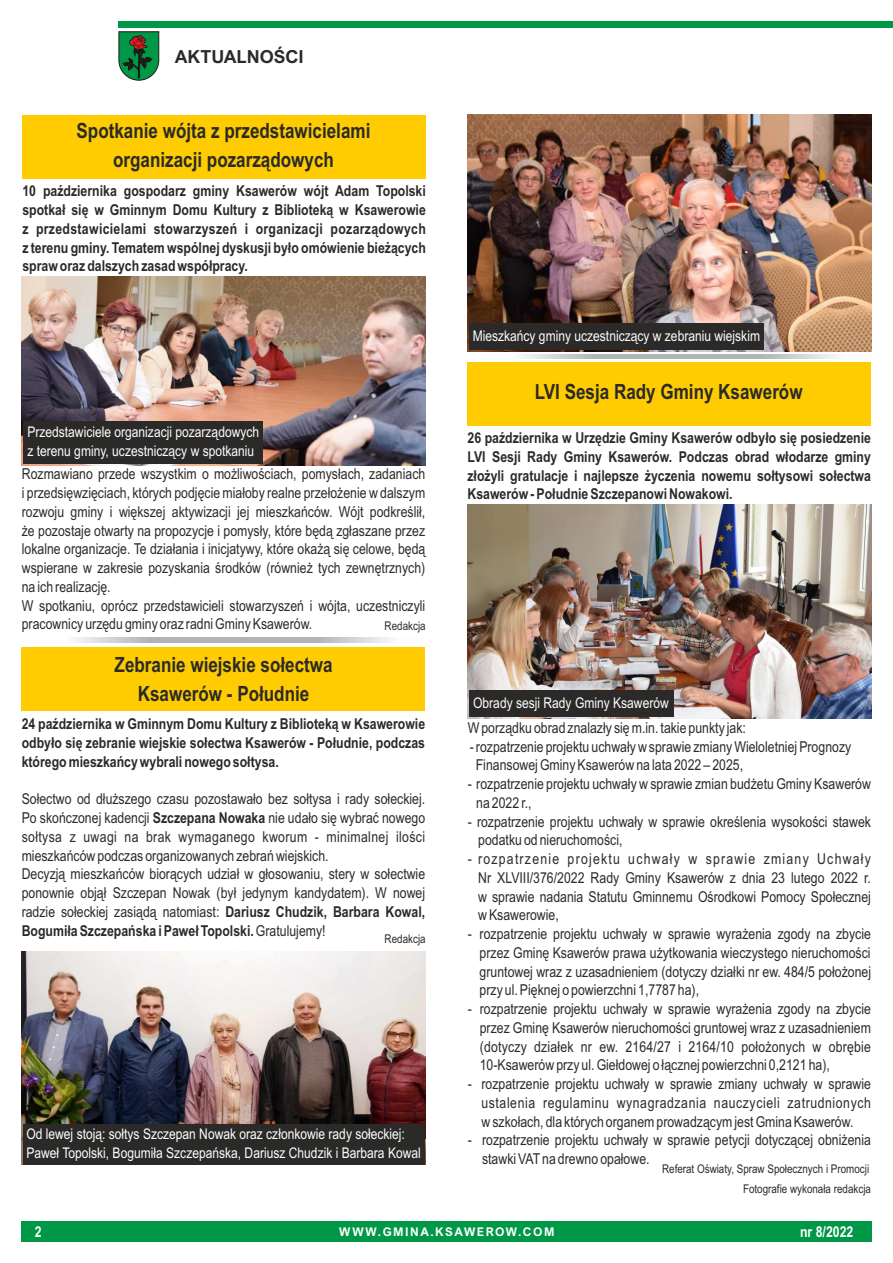
<style>
.page{position:relative;width:893px;height:1263px;background:#fff}
.page>*{position:absolute;margin:0;border:0;box-sizing:border-box;transform-origin:0 0}
.t1{font:700 21px/28.8px "Arial Narrow";color:#2b2a29;text-align:center}
.t2{font:700 18px "Arial Nova";color:#2b2a29}
.t3{font:15px/18.8px "Arial Narrow";color:#2b2a29}
.t4{font:700 15px/18.8px "Arial Narrow";color:#2b2a29;text-align:justify}
.t5{font:700 15px "Arial Narrow";color:#fefefe}
.t6{font:14.7px/18.8px "Arial Narrow";color:#fefefe}
.t7{font:12px "Arial Narrow";color:#2b2a29}
.t8{font:700 12px "Arial Nova";letter-spacing:.125em;color:#fefefe}
.s1{font-weight:700}
</style>
<div class="page">
<div style="left:21px;top:1221px;width:851px;height:21px;background:#009846"></div>
<div style="left:119px;top:21px;width:774px;height:6px;background:#009846"></div>
<svg style="left:118px;top:31px;width:41px;height:50px;background:#2d7e4c"></svg>
<svg style="left:75px;top:638px;width:315px;height:4px"></svg>
<svg style="left:521px;top:354px;width:315px;height:5px;background:#c1c2c2"></svg>
<div style="left:22px;top:115px;width:403px;height:64px;background:#fecc00"></div>
<div style="left:468px;top:362px;width:403px;height:64px;background:#fecc00"></div>
<div style="left:22px;top:647px;width:403px;height:64px;background:#fecc00"></div>
<img style="left:22px;top:276px;width:403px;height:189px">
<div style="left:23px;top:422px;width:240px;height:42px;background:#2b2a29"></div>
<img style="left:22px;top:951px;width:403px;height:213px">
<div style="left:23px;top:1124px;width:401px;height:40px;background:#2b2a29"></div>
<img style="left:468px;top:114px;width:403px;height:237px">
<div style="left:469px;top:323px;width:295px;height:27px;background:#2b2a29"></div>
<img style="left:468px;top:505px;width:403px;height:213px">
<div style="left:469px;top:690px;width:204px;height:27px;background:#2b2a29"></div>
<p class="t2" style="left:175px;top:50px;width:130px">AKTUALNOŚCI</p>
<h1 class="t1" style="left:77px;top:118px;width:295px">Spotkanie wójta z przedstawicielami organizacji pozarządowych</h1>
<p class="t4" style="left:22px;top:183px;width:405px">10 października gospodarz gminy Ksawerów wójt Adam Topolski spotkał się w Gminnym Domu Kultury z Biblioteką w Ksawerowie z przedstawicielami stowarzyszeń i organizacji pozarządowych z terenu gminy. Tematem wspólnej dyskusji było omówienie bieżących spraw oraz dalszych zasad współpracy.</p>
<p class="t6" style="left:27px;top:424px;width:233px">Przedstawiciele organizacji pozarządowych z terenu gminy, uczestniczący w spotkaniu</p>
<p class="t3" style="left:22px;top:466px;width:405px">Rozmawiano przede wszystkim o możliwościach, pomysłach, zadaniach i przedsięwzięciach, których podjęcie miałoby realne przełożenie w dalszym rozwoju gminy i większej aktywizacji jej mieszkańców. Wójt podkreślił, że pozostaje otwarty na propozycje i pomysły, które będą zgłaszane przez lokalne organizacje. Te działania i inicjatywy, które okażą się celowe, będą wspierane w zakresie pozyskania środków (również tych zewnętrznych) na ich realizację.<br>W spotkaniu, oprócz przedstawicieli stowarzyszeń i wójta, uczestniczyli pracownicy urzędu gminy oraz radni Gminy Ksawerów.</p>
<p class="t7" style="left:385px;top:621px;width:43px">Redakcja</p>
<h1 class="t1" style="left:115px;top:652px;width:220px">Zebranie wiejskie sołectwa<br>Ksawerów - Południe</h1>
<p class="t4" style="left:22px;top:716px;width:405px">24 października w Gminnym Domu Kultury z Biblioteką w Ksawerowie odbyło się zebranie wiejskie sołectwa Ksawerów - Południe, podczas którego mieszkańcy wybrali nowego sołtysa.</p>
<p class="t3" style="left:22px;top:791px;width:405px">Sołectwo od dłuższego czasu pozostawało bez sołtysa i rady sołeckiej.<br>Po skończonej kadencji <span class="s1">Szczepana Nowaka</span> nie udało się wybrać nowego sołtysa z uwagi na brak wymaganego kworum - minimalnej ilości mieszkańców podczas organizowanych zebrań wiejskich.<br>Decyzją mieszkańców biorących udział w głosowaniu, stery w sołectwie ponownie objął Szczepan Nowak (był jedynym kandydatem). W nowej radzie sołeckiej zasiądą natomiast: <span class="s1">Dariusz Chudzik, Barbara Kowal, Bogumiła Szczepańska i Paweł Topolski.</span>Gratulujemy!</p>
<p class="t7" style="left:385px;top:934px;width:43px">Redakcja</p>
<p class="t6" style="left:26px;top:1126px;width:396px">Od lewej stoją: sołtys Szczepan Nowak oraz członkowie rady sołeckiej:<br>Paweł Topolski, Bogumiła Szczepańska, Dariusz Chudzik i Barbara Kowal</p>
<p class="t6" style="left:473px;top:327px;width:289px">Mieszkańcy gminy uczestniczący w zebraniu wiejskim</p>
<h1 class="t1" style="left:535px;top:380px;width:269px">LVI Sesja Rady Gminy Ksawerów</h1>
<p class="t4" style="left:467px;top:430px;width:405px">26 października w Urzędzie Gminy Ksawerów odbyło się posiedzenie LVI Sesji Rady Gminy Ksawerów. Podczas obrad włodarze gminy złożyli gratulacje i najlepsze życzenia nowemu sołtysowi sołectwa Ksawerów - Południe Szczepanowi Nowakowi.</p>
<p class="t6" style="left:473px;top:694px;width:197px">Obrady sesji Rady Gminy Ksawerów</p>
<p class="t3" style="left:468px;top:719px;width:280px">W porządku obrad znalazły się m.in. takie punkty jak:</p>
<p class="t3" style="left:476px;top:738px;width:377px;text-indent:-6px">- rozpatrzenie projektu uchwały w sprawie zmiany Wieloletniej Prognozy<br>Finansowej Gminy Ksawerów na lata 2022 – 2025,</p>
<p class="t3" style="left:476px;top:776px;width:396px;text-indent:-8px">- rozpatrzenie projektu uchwały w sprawie zmian budżetu Gminy Ksawerów na 2022 r.,</p>
<p class="t3" style="left:478px;top:813px;width:394px;text-indent:-10px">- rozpatrzenie projektu uchwały w sprawie określenia wysokości stawek podatku od nieruchomości,</p>
<p class="t3" style="left:478px;top:851px;width:394px;text-align:justify;text-indent:-10px">- rozpatrzenie projektu uchwały w sprawie zmiany Uchwały Nr XLVIII/376/2022 Rady Gminy Ksawerów z dnia 23 lutego 2022 r. w sprawie nadania Statutu Gminnemu Ośrodkowi Pomocy Społecznej w Ksawerowie,</p>
<p class="t3" style="left:480px;top:926px;width:393px;text-align:justify;text-indent:-12px">- rozpatrzenie projektu uchwały w sprawie wyrażenia zgody na zbycie przez Gminę Ksawerów prawa użytkowania wieczystego nieruchomości gruntowej wraz z uzasadnieniem (dotyczy działki nr ew. 484/5 położonej przy ul. Pięknej o powierzchni 1,7787 ha),</p>
<p class="t3" style="left:480px;top:1001px;width:393px;text-align:justify;text-indent:-12px">- rozpatrzenie projektu uchwały w sprawie wyrażenia zgody na zbycie przez Gminę Ksawerów nieruchomości gruntowej wraz z uzasadnieniem (dotyczy działek nr ew. 2164/27 i 2164/10 położonych w obrębie 10-Ksawerów przy ul. Giełdowej o łącznej powierzchni 0,2121 ha),</p>
<p class="t3" style="left:481px;top:1076px;width:391px;text-align:justify;text-indent:-14px">- rozpatrzenie projektu uchwały w sprawie zmiany uchwały w sprawie ustalenia regulaminu wynagradzania nauczycieli zatrudnionych w szkołach, dla których organem prowadzącym jest Gmina Ksawerów.</p>
<p class="t3" style="left:482px;top:1132px;width:390px;text-indent:-14px">- rozpatrzenie projektu uchwały w sprawie petycji dotyczącej obniżenia stawki VATna drewno opałowe.</p>
<p class="t7" style="left:662px;top:1164px;width:209px">Referat Oświaty, Spraw Społecznych i Promocji</p>
<p class="t7" style="left:743px;top:1184px;width:129px">Fotografie wykonała redakcja</p>
<p class="t5" style="left:35px;top:1226px;width:8px">2</p>
<p class="t8" style="left:339px;top:1227px;width:217px">WWW.GMINA.KSAWEROW.COM</p>
<p class="t5" style="left:800px;top:1226px;width:55px">nr 8/2022</p>
</div>
